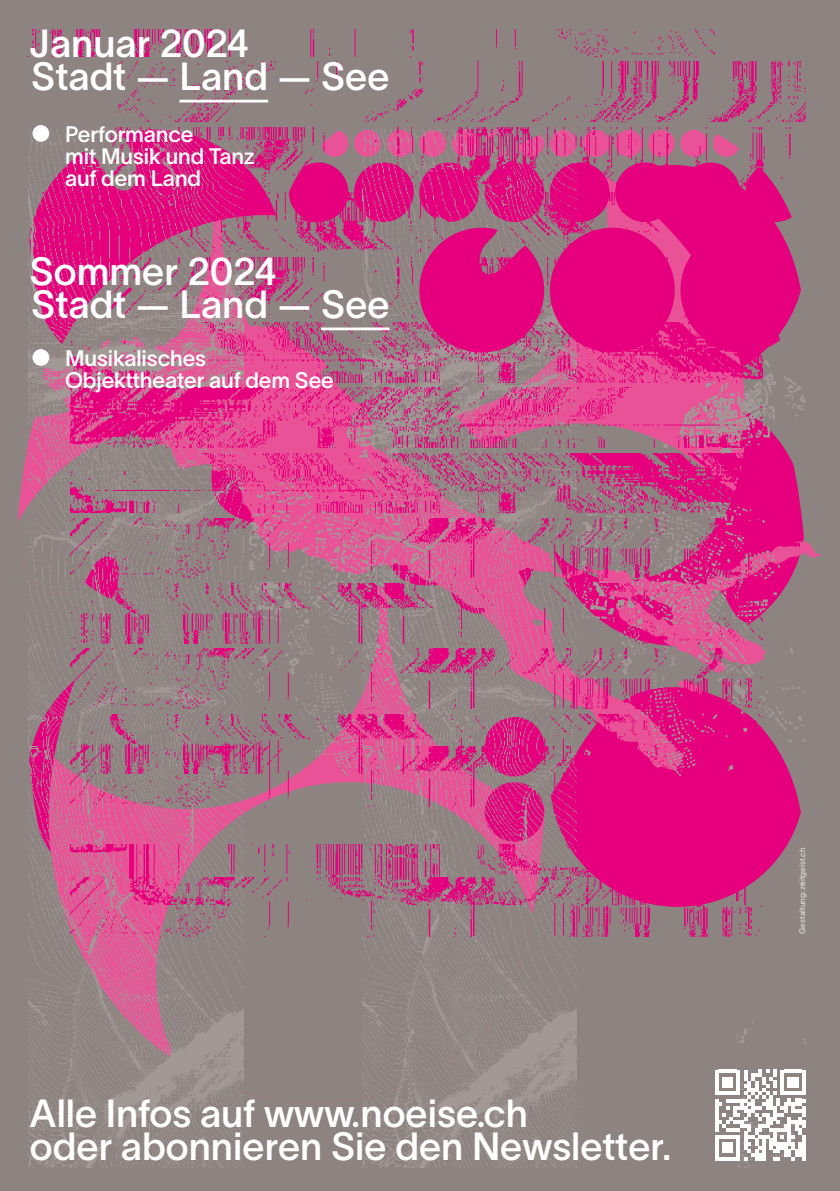
<style>
.page{position:relative;width:840px;height:1191px;background:#fff}
.page>*{position:absolute;margin:0;border:0;box-sizing:border-box;transform-origin:0 0}
.t1{font:38.4px/32.6px "TWK Lausanne 500";color:#fff}
.t2{font:22px/22px "TWK Lausanne 500";letter-spacing:-.005em;color:#fff}
.t3{font:8px "TWK Lausanne 500";color:#d9d5d4}
</style>
<div class="page">
<div style="left:0;top:0;width:839px;height:1191px;background:#8d8380"></div>
<svg style="left:17px;top:441px;width:232px;height:368px"></svg>
<svg style="left:576px;top:542px;width:244px;height:41px"></svg>
<img style="left:582px;top:187px;width:222px;height:980px">
<img style="left:249px;top:187px;width:113px;height:956px">
<img style="left:362px;top:187px;width:214px;height:980px">
<img style="left:29px;top:130px;width:214px;height:1037px">
<div style="left:680px;top:228px;width:124px;height:124px;background:#e6007d;border-radius:50%"></div>
<div style="left:549px;top:228px;width:125px;height:124px;background:#e6007d;border-radius:50%"></div>
<svg style="left:419px;top:228px;width:125px;height:124px"></svg>
<img style="left:70px;top:844px;width:692px;height:33px">
<img style="left:70px;top:773px;width:692px;height:33px">
<img style="left:70px;top:877px;width:692px;height:59px">
<img style="left:70px;top:649px;width:692px;height:59px">
<img style="left:70px;top:518px;width:692px;height:60px">
<img style="left:70px;top:453px;width:692px;height:60px">
<img style="left:70px;top:388px;width:692px;height:59px">
<img style="left:70px;top:323px;width:692px;height:59px">
<img style="left:111px;top:257px;width:692px;height:60px">
<img style="left:29px;top:192px;width:692px;height:60px">
<img style="left:111px;top:127px;width:680px;height:60px">
<img style="left:118px;top:62px;width:686px;height:59px">
<img style="left:32px;top:29px;width:682px;height:27px">
<img style="left:70px;top:714px;width:692px;height:59px">
<img style="left:70px;top:583px;width:692px;height:60px">
<hr style="left:179px;top:100px;width:89px;height:2px;background:#fff">
<hr style="left:321px;top:327px;width:68px;height:3px;background:#fff">
<svg style="left:352px;top:1121px;width:6px;height:6px"></svg>
<svg style="left:478px;top:1121px;width:5px;height:6px"></svg>
<div style="left:32px;top:125px;width:17px;height:17px;background:#fff;border-radius:50%"></div>
<div style="left:32px;top:349px;width:17px;height:17px;background:#fff;border-radius:50%"></div>
<svg style="left:714px;top:1069px;width:91px;height:91px"></svg>
<p class="t1" style="left:30px;top:25px;width:361px">Januar 2024<br>Stadt — Land — See</p>
<p class="t2" style="left:65px;top:121px;width:191px">Performance<br>mit Musik und Tanz auf dem Land</p>
<p class="t1" style="left:30px;top:252px;width:361px">Sommer 2024<br>Stadt — Land — See</p>
<p class="t2" style="left:65px;top:345px;width:270px">Musikalisches<br>Objekttheater auf dem See</p>
<p class="t1" style="left:30px;top:1094px;width:642px">Alle Infos auf www noeisech<br>oder abonnieren Sie den Newsletter.</p>
<p class="t3" style="left:796px;top:933px;width:88px;rotate:-90deg">Gestaltung: zeitgeist.ch</p>
</div>
